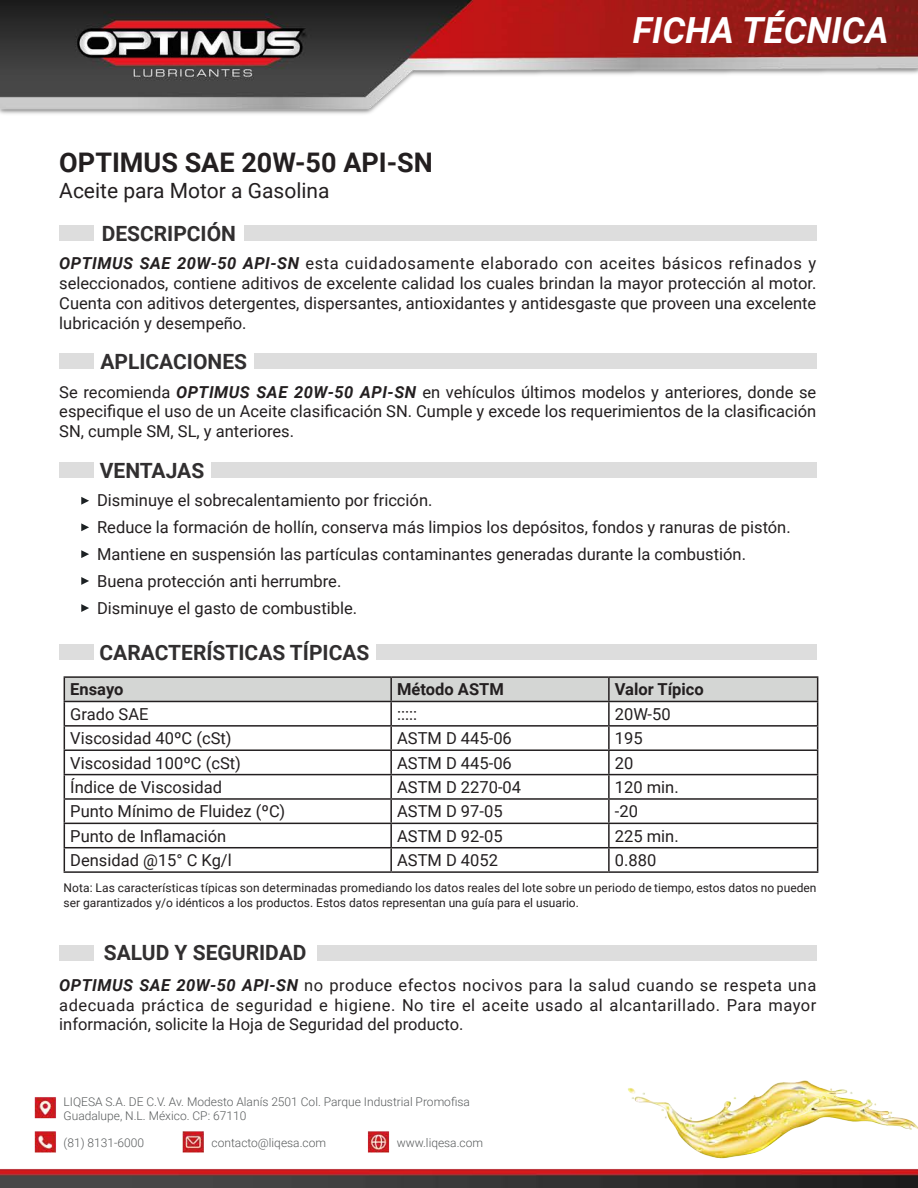
<style>
.page{position:relative;width:918px;height:1188px;background:#fff}
.page>*{position:absolute;margin:0;border:0;box-sizing:border-box;transform-origin:0 0}
.t1{font:italic 700 36px "Roboto";color:#fff}
.t2{font:700 27px "Roboto";color:#231f20}
.t3{font:700 21px "Roboto";color:#312f30}
.t4{font:21px "Roboto";color:#231f20}
.t5{font:16.5px/19.8px "Roboto";color:#231f20;text-align:justify}
.t6{font:700 16.5px "Roboto";color:#231f20}
.t7{font:12px/14.4px "Roboto";color:#231f20}
.t8{font:300 12px "Roboto";color:#585b5c}
.s1{font-weight:700;font-style:italic}
</style>
<div class="page">
<img style="left:0;top:0;width:918px;height:1188px">
<div style="left:59px;top:225px;width:34px;height:16px;background:#ddd"></div>
<div style="left:244px;top:225px;width:572px;height:16px;background:#ddd"></div>
<div style="left:59px;top:353px;width:34px;height:16px;background:#ddd"></div>
<div style="left:254px;top:353px;width:562px;height:16px;background:#ddd"></div>
<div style="left:59px;top:463px;width:34px;height:15px;background:#ddd"></div>
<div style="left:211px;top:463px;width:605px;height:15px;background:#ddd"></div>
<svg style="left:81px;top:497px;width:8px;height:8px"></svg>
<svg style="left:81px;top:523px;width:8px;height:8px"></svg>
<svg style="left:81px;top:577px;width:8px;height:8px"></svg>
<svg style="left:81px;top:550px;width:8px;height:8px"></svg>
<svg style="left:81px;top:604px;width:8px;height:8px"></svg>
<div style="left:59px;top:645px;width:34px;height:15px;background:#ddd"></div>
<div style="left:376px;top:645px;width:440px;height:15px;background:#ddd"></div>
<div style="left:59px;top:945px;width:34px;height:15px;background:#ddd"></div>
<div style="left:317px;top:945px;width:499px;height:15px;background:#ddd"></div>
<hr style="left:64px;top:676px;width:327px;height:2px;background:#231f20">
<hr style="left:391px;top:676px;width:218px;height:2px;background:#231f20">
<hr style="left:609px;top:676px;width:209px;height:2px;background:#231f20">
<svg style="left:64px;top:677px;width:754px;height:194px"></svg>
<hr style="left:64px;top:871px;width:327px;height:2px;background:#231f20">
<hr style="left:391px;top:871px;width:218px;height:2px;background:#231f20">
<hr style="left:609px;top:871px;width:209px;height:2px;background:#231f20">
<p class="t1" style="left:633px;top:5px;width:257px">FICHA TÉCNICA</p>
<p class="t2" style="left:59px;top:144px;width:375px">OPTIMUS SAE 20W-50 API-SN</p>
<p class="t4" style="left:59px;top:176px;width:272px">Aceite para Motor a Gasolina</p>
<p class="t3" style="left:102px;top:218px;width:136px">DESCRIPCIÓN</p>
<p class="t5" style="left:59px;top:253px;width:759px"><span class="s1">OPTIMUS SAE 20W-50 API-SN</span> esta cuidadosamente elaborado con aceites básicos refinados y seleccionados, contiene aditivos de excelente calidad los cuales brindan la mayor protección al motor.<br>Cuenta con aditivos detergentes, dispersantes, antioxidantes y antidesgaste que proveen una excelente lubricación y desempeño.</p>
<p class="t3" style="left:100px;top:347px;width:148px">APLICACIONES</p>
<p class="t5" style="left:59px;top:381px;width:759px">Se recomienda <span class="s1">OPTIMUS SAE 20W-50 API-SN</span> en vehículos últimos modelos y anteriores, donde se especifique el uso de un Aceite clasificación SN. Cumple y excede los requerimientos de la clasificación SN, cumple SM, SL, y anteriores.</p>
<p class="t3" style="left:100px;top:456px;width:106px">VENTAJAS</p>
<p class="t5" style="left:97px;top:490px;width:337px">Disminuye el sobrecalentamiento por fricción.</p>
<p class="t5" style="left:97px;top:517px;width:695px">Reduce la formación de hollín, conserva más limpios los depósitos, fondos y ranuras de pistón.</p>
<p class="t5" style="left:97px;top:544px;width:650px">Mantiene en suspensión las partículas contaminantes generadas durante la combustión.</p>
<p class="t5" style="left:97px;top:571px;width:246px">Buena protección anti herrumbre.</p>
<p class="t5" style="left:97px;top:598px;width:262px">Disminuye el gasto de combustible.</p>
<p class="t3" style="left:100px;top:638px;width:271px">CARACTERÍSTICAS TÍPICAS</p>
<p class="t6" style="left:70px;top:678px;width:55px">Ensayo</p>
<p class="t6" style="left:397px;top:678px;width:108px">Método ASTM</p>
<p class="t6" style="left:615px;top:678px;width:90px">Valor Típico</p>
<p class="t5" style="left:70px;top:703px;width:80px">Grado SAE</p>
<p class="t5" style="left:397px;top:703px;width:21px">:::::</p>
<p class="t5" style="left:615px;top:703px;width:57px">20W-50</p>
<p class="t5" style="left:70px;top:728px;width:163px">Viscosidad 40ºC (cSt)</p>
<p class="t5" style="left:397px;top:728px;width:116px">ASTM D 445-06</p>
<p class="t5" style="left:615px;top:728px;width:29px">195</p>
<p class="t5" style="left:70px;top:752px;width:172px">Viscosidad 100ºC (cSt)</p>
<p class="t5" style="left:397px;top:752px;width:116px">ASTM D 445-06</p>
<p class="t5" style="left:615px;top:752px;width:20px">20</p>
<p class="t5" style="left:70px;top:777px;width:153px">Índice de Viscosidad</p>
<p class="t5" style="left:397px;top:777px;width:125px">ASTM D 2270-04</p>
<p class="t5" style="left:615px;top:777px;width:65px">120 min.</p>
<p class="t5" style="left:70px;top:801px;width:216px">Punto Mínimo de Fluidez (ºC)</p>
<p class="t5" style="left:397px;top:801px;width:107px">ASTM D 97-05</p>
<p class="t5" style="left:615px;top:801px;width:25px">-20</p>
<p class="t5" style="left:70px;top:825px;width:158px">Punto de Inflamación</p>
<p class="t5" style="left:397px;top:825px;width:107px">ASTM D 92-05</p>
<p class="t5" style="left:615px;top:825px;width:65px">225 min.</p>
<p class="t5" style="left:70px;top:850px;width:163px">Densidad @15° C Kg/l</p>
<p class="t5" style="left:397px;top:850px;width:102px">ASTM D 4052</p>
<p class="t5" style="left:615px;top:850px;width:43px">0.880</p>
<p class="t7" style="left:64px;top:880px;width:754px">Nota: Las características típicas son determinadas promediando los datos reales del lote sobre un periodo de tiempo, estos datos no pueden ser garantizados y/o idénticos a los productos. Estos datos representan una guía para el usuario.</p>
<p class="t3" style="left:104px;top:938px;width:204px">SALUD Y SEGURIDAD</p>
<p class="t5" style="left:59px;top:974px;width:759px"><span class="s1">OPTIMUS SAE 20W-50 API-SN</span> no produce efectos nocivos para la salud cuando se respeta una adecuada práctica de seguridad e higiene. No tire el aceite usado al alcantarillado. Para mayor información, solicite la Hoja de Seguridad del producto.</p>
<p class="t8" style="left:64px;top:1093px;width:408px">LIQESA S.A. DE C.V. Av. Modesto Alanís 2501 Col. Parque Industrial Promofisa</p>
<p class="t8" style="left:64px;top:1108px;width:184px">Guadalupe, N.L. México. CP: 67110</p>
<p class="t8" style="left:64px;top:1134px;width:82px">(81) 8131-6000</p>
<p class="t8" style="left:212px;top:1134px;width:116px">contacto@liqesa.com</p>
<p class="t8" style="left:397px;top:1134px;width:88px">www.liqesa.com</p>
</div>
